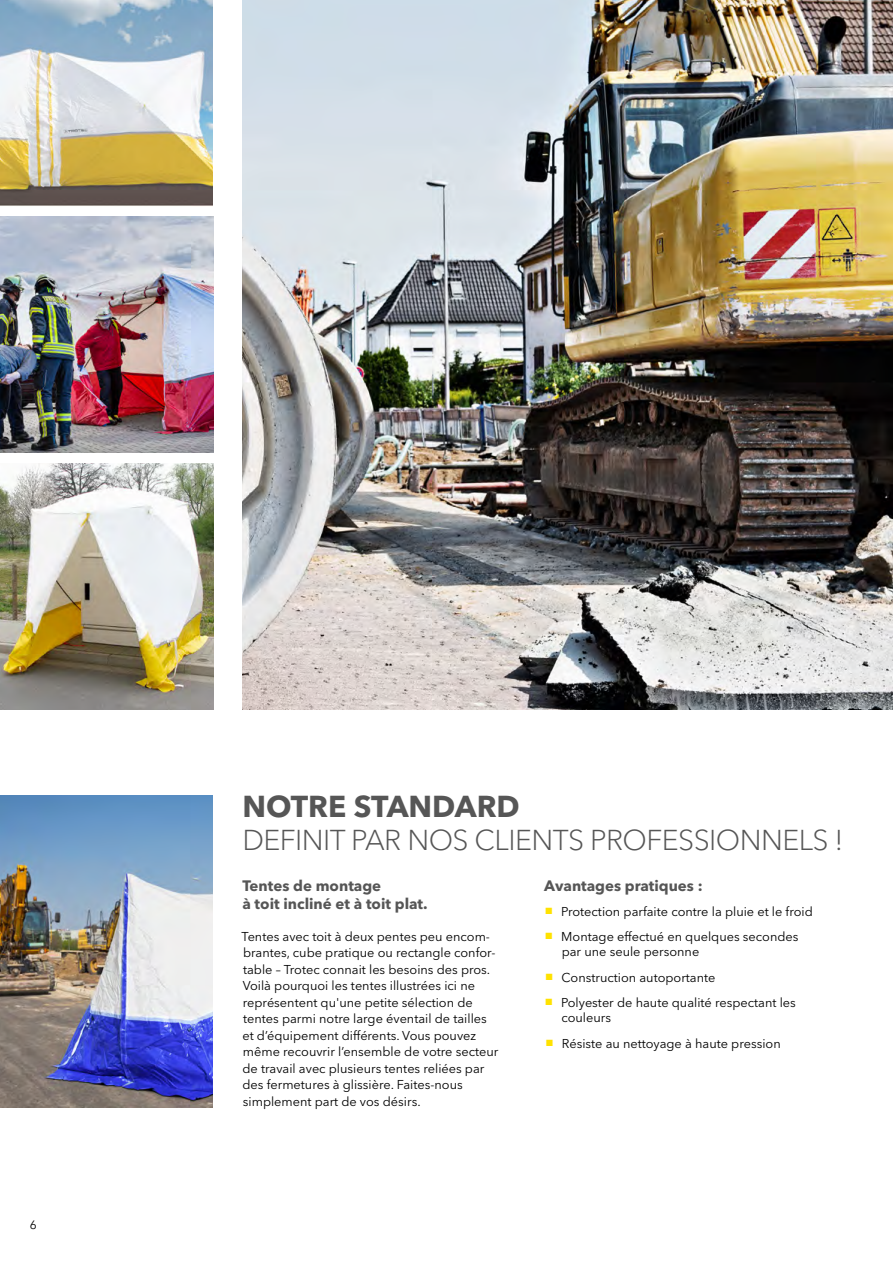
<style>
.page{position:relative;width:893px;height:1263px;background:#fff}
.page>*{position:absolute;margin:0;border:0;box-sizing:border-box;transform-origin:0 0}
.t1{font:700 30px "Avenir Next W1 G";color:#565656}
.t2{font:300 28.5px "Avenir Next W1 G";letter-spacing:-.02em;color:#565656}
.t3{font:700 15px/18px "Avenir Next W1 G";color:#565656}
.t4{font:12.75px/16.5px "Avenir Next W1 G";color:#000}
.t5{font:12px "Avenir Next W1 G";color:#000}
.s1{color:#ffe200}
</style>
<div class="page">
<img style="left:242px;top:0;width:651px;height:710px">
<img style="left:0;top:795px;width:213px;height:312px">
<img style="left:0;top:0;width:213px;height:206px">
<img style="left:0;top:217px;width:214px;height:236px">
<img style="left:0;top:463px;width:214px;height:247px">
<p class="t5" style="left:30px;top:1218px;width:8px">6</p>
<h1 class="t1" style="left:242px;top:788px;width:279px">NOTRE STANDARD</h1>
<h2 class="t2" style="left:242px;top:823px;width:603px">DEFINIT PAR NOS CLIENTS PROFESSIONNELS !</h2>
<p class="t3" style="left:544px;top:877px;width:160px">Avantages pratiques :</p>
<p class="t4" style="left:546px;top:903px;width:269px"><span class="s1">■</span> Protection parfaite contre la pluie et le froid</p>
<p class="t4" style="left:562px;top:928px;width:238px;line-height:15.3px;text-indent:-16px"><span class="s1">■</span> Montage effectué en quelques secondes par une seule personne</p>
<p class="t4" style="left:546px;top:969px;width:171px"><span class="s1">■</span> Construction autoportante</p>
<p class="t4" style="left:561px;top:994px;width:236px;line-height:15.3px;text-indent:-16px"><span class="s1">■</span> Polyester de haute qualité respectant les couleurs</p>
<p class="t4" style="left:546px;top:1035px;width:236px"><span class="s1">■</span> Résiste au nettoyage à haute pression</p>
<p class="t3" style="left:242px;top:877px;width:187px">Tentes de montage<br>à toit incliné et à toit plat.</p>
<p class="t4" style="left:242px;top:928px;width:258px">Tentes avec toit à deux pentes peu encom&shy;brantes, cube pratique ou rectangle confor&shy;table – Trotec connait les besoins des pros.<br>Voilà pourquoi les tentes illustrées ici ne représentent qu'une petite sélection de tentes parmi notre large éventail de tailles et d’équipement différents. Vous pouvez même recouvrir l’ensemble de votre secteur de travail avec plusieurs tentes reliées par des fermetures à glissière. Faites-nous simplement part de vos désirs.</p>
</div>
